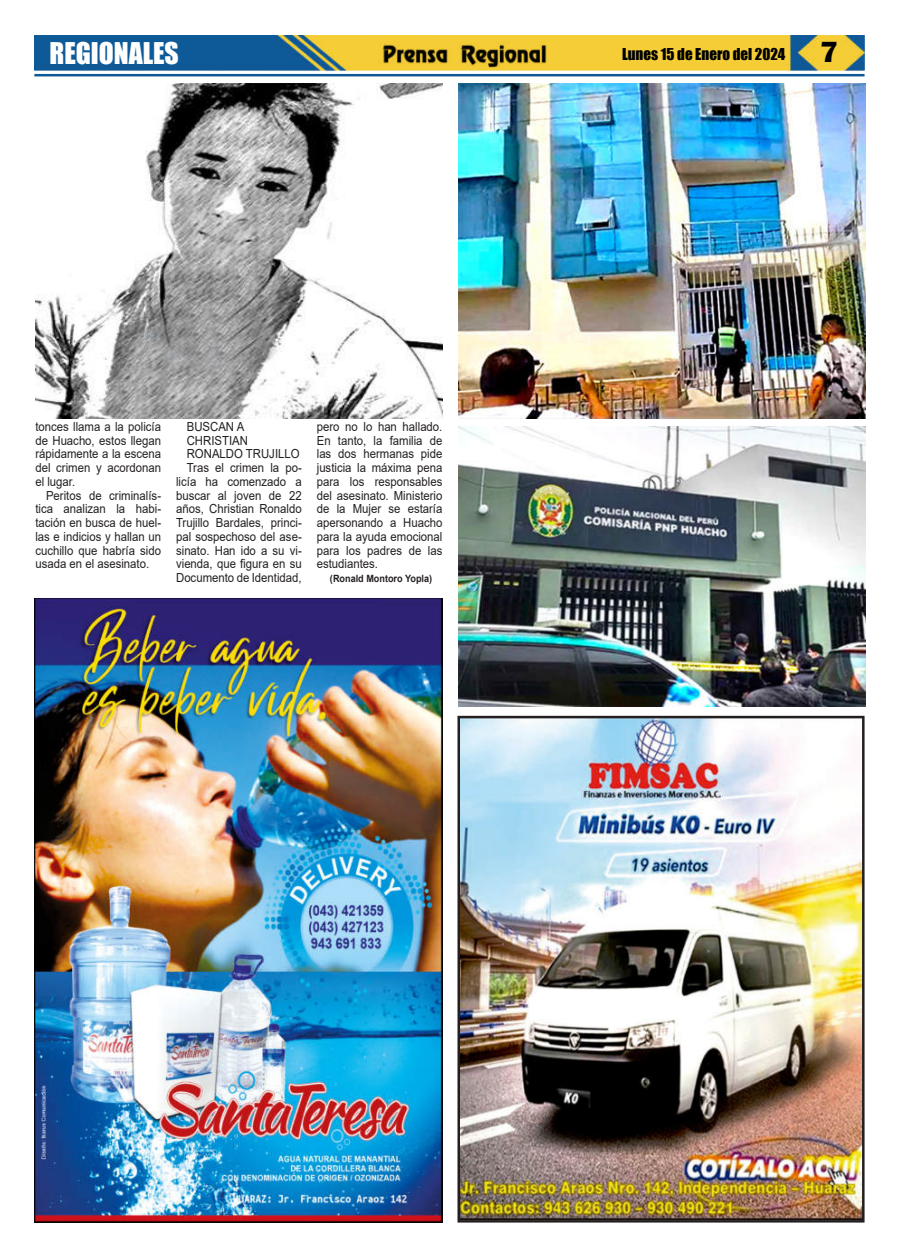
<style>
.page{position:relative;width:900px;height:1258px;background:#fff}
.page>*{position:absolute;margin:0;border:0;box-sizing:border-box;transform-origin:0 0}
.t1{font:27.5px "Impact";color:#fff}
.t2{font:15px "Impact";color:#000}
.t3{font:12.5px/13.8px "Arial";color:#231f20;text-align:justify;scale:.91 1}
.t4{font:700 10px "Arial";color:#231f20;scale:.91 1}
.s1{font-family:"Britannic";font-weight:700;font-size:30px}
</style>
<div class="page">
<img style="left:34px;top:35px;width:831px;height:36px">
<hr style="left:34px;top:74px;width:831px;height:2px;background:#0f5998">
<img style="left:380px;top:41px;width:169px;height:27px">
<img style="left:462px;top:720px;width:399px;height:498px">
<div style="left:458px;top:716px;width:407px;height:506px;border:3px solid #231f20"></div>
<img style="left:35px;top:599px;width:407px;height:623px">
<img style="left:458px;top:427px;width:407px;height:280px">
<img style="left:458px;top:84px;width:407px;height:334px">
<img style="left:35px;top:84px;width:408px;height:334px">
<h1 class="t1" style="left:50px;top:38px;width:131px">REGIONALES</h1>
<p class="t2" style="left:622px;top:46px;width:218px">Lunes 15 de Enero del 2024 <span class="s1">7</span></p>
<p class="t3" style="left:35px;top:421px;width:140px">tonces llama a la policía de Huacho, estos llegan rápidamente a la escena del crimen y acordonan el lugar.</p>
<p class="t3" style="left:35px;top:489px;width:140px;text-indent:11px">Peritos de criminalís&shy;tica analizan la habi&shy;tación en busca de huel&shy;las e indicios y hallan un cuchillo que habría sido usada en el asesinato.</p>
<p class="t3" style="left:187px;top:419px;width:65px">BUSCAN A</p>
<p class="t3" style="left:187px;top:433px;width:69px">CHRISTIAN</p>
<p class="t3" style="left:187px;top:447px;width:126px">RONALDO TRUJILLO</p>
<p class="t3" style="left:187px;top:462px;width:128px">Tras el crimen la po-</p>
<p class="t3" style="left:176px;top:474px;width:140px">licía ha comenzado a</p>
<p class="t3" style="left:176px;top:489px;width:140px">buscar al joven de 22</p>
<p class="t3" style="left:176px;top:502px;width:140px">años, Christian Ronaldo</p>
<p class="t3" style="left:176px;top:516px;width:140px">Trujillo Bardales, princi-</p>
<p class="t3" style="left:176px;top:531px;width:140px">pal sospechoso del ase-</p>
<p class="t3" style="left:176px;top:544px;width:140px">sinato. Han ido a su vi-</p>
<p class="t3" style="left:176px;top:557px;width:140px">vienda, que figura en su</p>
<p class="t3" style="left:176px;top:571px;width:140px">Documento de Identidad,</p>
<p class="t3" style="left:317px;top:421px;width:140px">pero no lo han hallado.<br>En tanto, la familia de las dos hermanas pide justicia la máxima pena para los responsables del asesinato. Ministerio de la Mujer se estaría apersonando a Huacho para la ayuda emocional para los padres de las estudiantes.</p>
<p class="t4" style="left:330px;top:575px;width:114px">(Ronald Montoro Yopla)</p>
</div>
